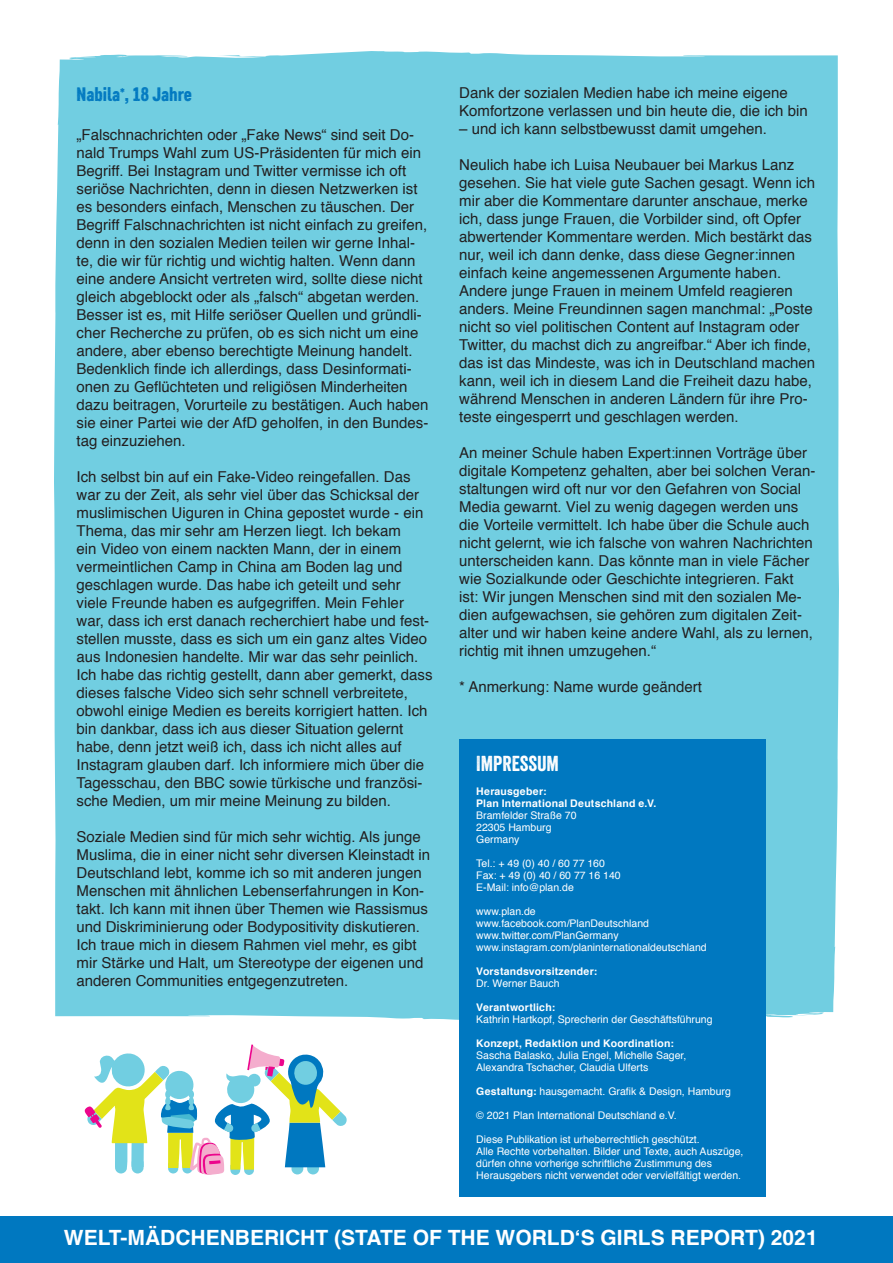
<style>
.page{position:relative;width:893px;height:1263px;background:#fff}
.page>*{position:absolute;margin:0;border:0;box-sizing:border-box;transform-origin:0 0}
.t1{font:700 21px "Helvetica";color:#fff}
.t2{font:21px "Veneer";color:#fff}
.t3{font:19.5px "Core Paint B3";color:#0078c0}
.t4{font:15px/18px "Helvetica";color:#231f20}
.t5{font:10.5px/12px "Helvetica";color:#fff}
.t6{font:700 10.5px/12px "Helvetica";letter-spacing:.02em;color:#fff}
.s1{font-weight:700}
</style>
<div class="page">
<div style="left:0;top:1216px;width:893px;height:47px;background:#0078c0"></div>
<div style="left:54px;top:51px;width:785px;height:969px;background:#71cee1"></div>
<svg style="left:85px;top:1044px;width:262px;height:131px"></svg>
<div style="left:248px;top:1074px;width:13px;height:12px;background:#71cee1;border-radius:50%"></div>
<div style="left:459px;top:739px;width:307px;height:457px;background:#0078c0"></div>
<h2 class="t3" style="left:77px;top:82px;width:117px">Nabila<sup>*</sup>, 18 Jahre</h2>
<p class="t4" style="left:77px;top:126px;width:353px">„Falschnachrichten oder „Fake News“ sind seit Do&shy;nald Trumps Wahl zum US-Präsidenten für mich ein Begriff. Bei Instagram und Twitter vermisse ich oft seriöse Nachrichten, denn in diesen Netzwerken ist es besonders einfach, Menschen zu täuschen. Der Begriff Falschnachrichten ist nicht einfach zu greifen, denn in den sozialen Medien teilen wir gerne Inhal&shy;te, die wir für richtig und wichtig halten. Wenn dann eine andere Ansicht vertreten wird, sollte diese nicht gleich abgeblockt oder als „falsch“ abgetan werden.<br>Besser ist es, mit Hilfe seriöser Quellen und gründli&shy;cher Recherche zu prüfen, ob es sich nicht um eine andere, aber ebenso berechtigte Meinung handelt.<br>Bedenklich finde ich allerdings, dass Desinformati&shy;onen zu Geflüchteten und religiösen Minderheiten dazu beitragen, Vorurteile zu bestätigen. Auch haben sie einer Partei wie der AfD geholfen, in den Bundes&shy;tag einzuziehen.</p>
<p class="t4" style="left:77px;top:468px;width:358px">Ich selbst bin auf ein Fake-Video reingefallen. Das war zu der Zeit, als sehr viel über das Schicksal der muslimischen Uiguren in China gepostet wurde - ein Thema, das mir sehr am Herzen liegt. Ich bekam<br>ein Video von einem nackten Mann, der in einem vermeintlichen Camp in China am Boden lag und geschlagen wurde. Das habe ich geteilt und sehr viele Freunde haben es aufgegriffen. Mein Fehler war, dass ich erst danach recherchiert habe und fest&shy;stellen musste, dass es sich um ein ganz altes Video aus Indonesien handelte. Mir war das sehr peinlich.<br>Ich habe das richtig gestellt, dann aber gemerkt, dass dieses falsche Video sich sehr schnell verbreitete, obwohl einige Medien es bereits korrigiert hatten. Ich bin dankbar, dass ich aus dieser Situation gelernt habe, denn jetzt weiß ich, dass ich nicht alles auf Instagram glauben darf. Ich informiere mich über die Tagesschau, den BBC sowie türkische und französi&shy;sche Medien, um mir meine Meinung zu bilden.</p>
<p class="t4" style="left:77px;top:828px;width:355px">Soziale Medien sind für mich sehr wichtig. Als junge Muslima, die in einer nicht sehr diversen Kleinstadt in Deutschland lebt, komme ich so mit anderen jungen Menschen mit ähnlichen Lebenserfahrungen in Kon&shy;takt. Ich kann mit ihnen über Themen wie Rassismus und Diskriminierung oder Bodypositivity diskutieren.<br>Ich traue mich in diesem Rahmen viel mehr, es gibt mir Stärke und Halt, um Stereotype der eigenen und anderen Communities entgegenzutreten.</p>
<p class="t4" style="left:459px;top:84px;width:350px">Dank der sozialen Medien habe ich meine eigene<br>Komfortzone verlassen und bin heute die, die ich bin</p>
<p class="t4" style="left:459px;top:120px;width:309px">– und ich kann selbstbewusst damit umgehen.</p>
<p class="t4" style="left:459px;top:156px;width:357px">Neulich habe ich Luisa Neubauer bei Markus Lanz gesehen. Sie hat viele gute Sachen gesagt. Wenn ich mir aber die Kommentare darunter anschaue, merke ich, dass junge Frauen, die Vorbilder sind, oft Opfer abwertender Kommentare werden. Mich bestärkt das nur, weil ich dann denke, dass diese Gegner:innen einfach keine angemessenen Argumente haben.<br>Andere junge Frauen in meinem Umfeld reagieren anders. Meine Freundinnen sagen manchmal: „Poste nicht so viel politischen Content auf Instagram oder Twitter, du machst dich zu angreifbar.“ Aber ich finde, das ist das Mindeste, was ich in Deutschland machen kann, weil ich in diesem Land die Freiheit dazu habe, während Menschen in anderen Ländern für ihre Pro&shy;teste eingesperrt und geschlagen werden.</p>
<p class="t4" style="left:459px;top:444px;width:358px">An meiner Schule haben Expert:innen Vorträge über digitale Kompetenz gehalten, aber bei solchen Veran&shy;staltungen wird oft nur vor den Gefahren von Social Media gewarnt. Viel zu wenig dagegen werden uns die Vorteile vermittelt. Ich habe über die Schule auch nicht gelernt, wie ich falsche von wahren Nachrichten unterscheiden kann. Das könnte man in viele Fächer wie Sozialkunde oder Geschichte integrieren. Fakt ist: Wir jungen Menschen sind mit den sozialen Me&shy;dien aufgewachsen, sie gehören zum digitalen Zeit&shy;alter und wir haben keine andere Wahl, als zu lernen, richtig mit ihnen umzugehen.“</p>
<p class="t4" style="left:459px;top:678px;width:244px">* Anmerkung: Name wurde geändert</p>
<h1 class="t2" style="left:476px;top:751px;width:84px">IMPRESSUM</h1>
<p class="t6" style="left:476px;top:786px;width:182px">Herausgeber:<br>Plan International Deutschland e.V.</p>
<p class="t5" style="left:476px;top:810px;width:102px">Bramfelder Straße 70<br>22305 Hamburg<br>Germany</p>
<p class="t5" style="left:476px;top:858px;width:146px">Tel.: + 49 (0) 40 / 60 77 160<br>Fax: + 49 (0) 40 / 60 77 16 140<br>E-Mail: info@plan.de</p>
<p class="t5" style="left:476px;top:906px;width:232px">www.plan.de www.facebook.com/PlanDeutschland www.twitter.com/PlanGermany www.instagram.com/planinternationaldeutschland</p>
<p class="t6" style="left:476px;top:966px;width:122px">Vorstandsvorsitzender:</p>
<p class="t5" style="left:476px;top:978px;width:85px">Dr. Werner Bauch</p>
<p class="t6" style="left:476px;top:1002px;width:80px">Verantwortlich:</p>
<p class="t5" style="left:476px;top:1014px;width:238px">Kathrin Hartkopf, Sprecherin der Geschäftsführung</p>
<p class="t6" style="left:476px;top:1038px;width:199px">Konzept, Redaktion und Koordination:</p>
<p class="t5" style="left:476px;top:1050px;width:212px">Sascha Balasko, Julia Engel, Michelle Sager,<br>Alexandra Tschacher, Claudia Ulferts</p>
<p class="t5" style="left:476px;top:1086px;width:256px"><span class="s1">Gestaltung:</span> hausgemacht. Grafik &amp; Design, Hamburg</p>
<p class="t5" style="left:476px;top:1110px;width:202px">© 2021 Plan International Deutschland e.V.</p>
<p class="t5" style="left:476px;top:1134px;width:269px">Diese Publikation ist urheberrechtlich geschützt.<br>Alle Rechte vorbehalten. Bilder und Texte, auch Auszüge, dürfen ohne vorherige schriftliche Zustimmung des Herausgebers nicht verwendet oder vervielfältigt werden.</p>
<h1 class="t1" style="left:64px;top:1220px;width:755px">WELT-MÄDCHENBERICHT (STATE OF THE WORLD‘S GIRLS REPORT) 2021</h1>
</div>
